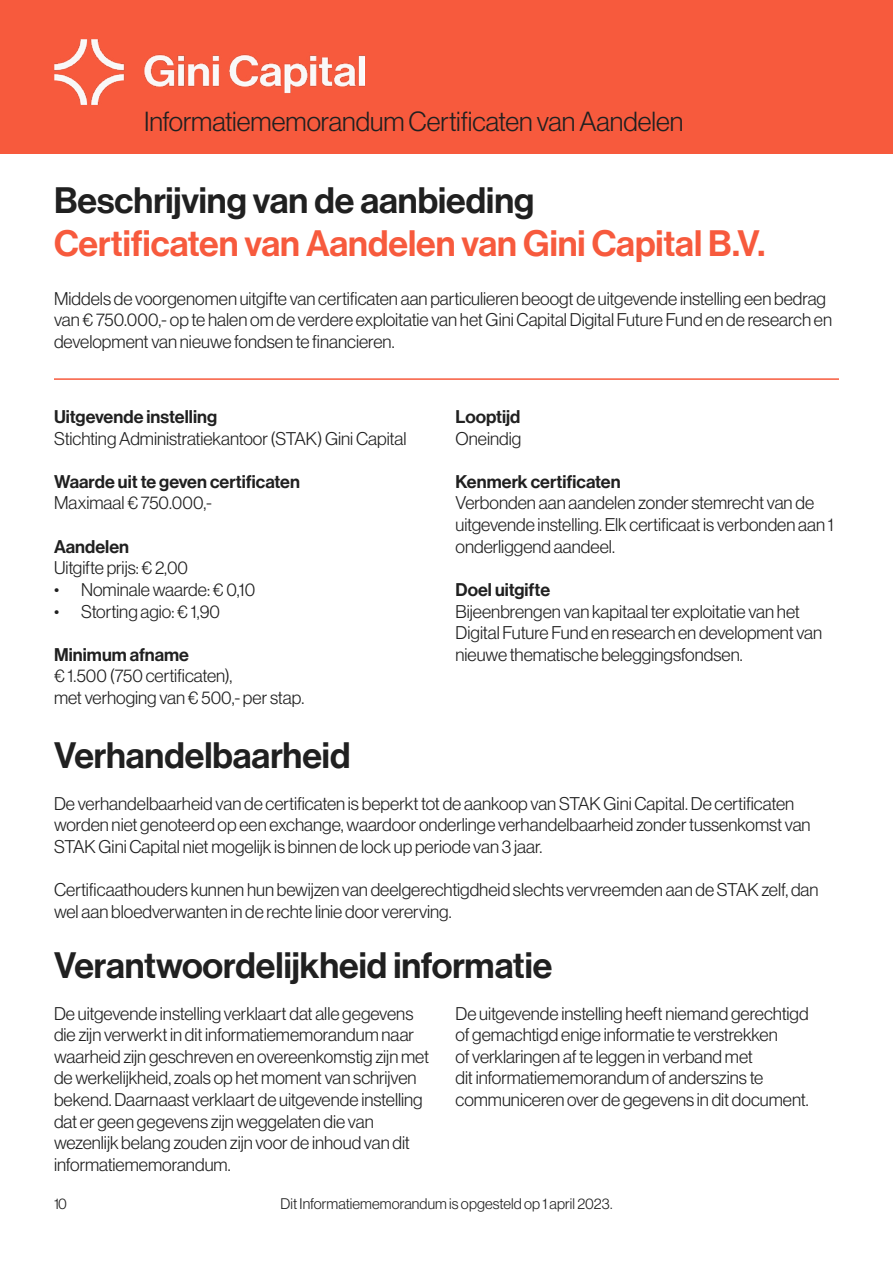
<style>
.page{position:relative;width:893px;height:1263px;background:#fff}
.page>*{position:absolute;margin:0;border:0;box-sizing:border-box;transform-origin:0 0}
.t1{font:36px "Neue Haas Display Mediu";color:#202020}
.t2{font:36px "Neue Haas Display Mediu";color:#f75a3d}
.t3{font:300 27px "Neue Haas Display";color:#202020}
.t4{font:300 18px/21.6px "Neue Haas Display";color:#202020}
.t5{font:18px "Neue Haas Display Mediu";color:#202020}
.t6{font:300 15px "Neue Haas Display";letter-spacing:.01em;color:#202020}
</style>
<div class="page">
<div style="left:0;top:0;width:893px;height:153px;background:#f75a3d"></div>
<img style="left:54px;top:39px;width:311px;height:65px">
<hr style="left:54px;top:378px;width:785px;height:2px;background:#f75a3d">
<h2 class="t3" style="left:144px;top:106px;width:541px">Informatiememorandum Certificaten van Aandelen</h2>
<h1 class="t1" style="left:54px;top:179px;width:482px">Beschrijving van de aanbieding</h1>
<h1 class="t2" style="left:54px;top:223px;width:713px">Certificaten van Aandelen van Gini Capital B.V.</h1>
<p class="t4" style="left:54px;top:288px;width:780px">Middels de voorgenomen uitgifte van certificaten aan particulieren beoogt de uitgevende instelling een bedrag van € 750.000,- op te halen om de verdere exploitatie van het Gini Capital Digital Future Fund en de research en development van nieuwe fondsen te financieren.</p>
<p class="t5" style="left:54px;top:406px;width:165px">Uitgevende instelling</p>
<p class="t4" style="left:54px;top:428px;width:354px">Stichting Administratiekantoor (STAK) Gini Capital</p>
<p class="t5" style="left:54px;top:471px;width:247px">Waarde uit te geven certificaten</p>
<p class="t4" style="left:54px;top:492px;width:159px">Maximaal € 750.000,-</p>
<p class="t5" style="left:54px;top:536px;width:77px">Aandelen</p>
<p class="t4" style="left:54px;top:557px;width:136px">Uitgifte prijs: € 2,00</p>
<p class="t4" style="left:54px;top:579px;width:203px">• Nominale waarde: € 0,10</p>
<p class="t4" style="left:54px;top:600px;width:168px">• Storting agio: € 1,90</p>
<p class="t5" style="left:54px;top:644px;width:137px">Minimum afname</p>
<p class="t4" style="left:54px;top:665px;width:252px">€ 1.500 (750 certificaten),<br>met verhoging van € 500,- per stap.</p>
<p class="t5" style="left:455px;top:406px;width:66px">Looptijd</p>
<p class="t4" style="left:455px;top:428px;width:67px">Oneindig</p>
<p class="t5" style="left:455px;top:471px;width:167px">Kenmerk certificaten</p>
<p class="t4" style="left:455px;top:492px;width:380px">Verbonden aan aandelen zonder stemrecht van de uitgevende instelling. Elk certificaat is verbonden aan 1 onderliggend aandeel.</p>
<p class="t5" style="left:455px;top:579px;width:96px">Doel uitgifte</p>
<p class="t4" style="left:455px;top:600px;width:368px">Bijeenbrengen van kapitaal ter exploitatie van het<br>Digital Future Fund en research en development van nieuwe thematische beleggingsfondsen.</p>
<h1 class="t1" style="left:54px;top:735px;width:298px">Verhandelbaarheid</h1>
<p class="t4" style="left:54px;top:793px;width:758px">De verhandelbaarheid van de certificaten is beperkt tot de aankoop van STAK Gini Capital. De certificaten worden niet genoteerd op een exchange, waardoor onderlinge verhandelbaarheid zonder tussenkomst van<br>STAK Gini Capital niet mogelijk is binnen de lock up periode van 3 jaar.</p>
<p class="t4" style="left:54px;top:879px;width:766px">Certificaathouders kunnen hun bewijzen van deelgerechtigdheid slechts vervreemden aan de STAK zelf, dan wel aan bloedverwanten in de rechte linie door vererving.</p>
<h1 class="t1" style="left:54px;top:944px;width:500px">Verantwoordelijkheid informatie</h1>
<p class="t4" style="left:54px;top:1002px;width:377px">De uitgevende instelling verklaart dat alle gegevens die zijn verwerkt in dit informatiememorandum naar waarheid zijn geschreven en overeenkomstig zijn met de werkelijkheid, zoals op het moment van schrijven bekend. Daarnaast verklaart de uitgevende instelling dat er geen gegevens zijn weggelaten die van wezenlijk belang zouden zijn voor de inhoud van dit informatiememorandum.</p>
<p class="t4" style="left:455px;top:1002px;width:355px">De uitgevende instelling heeft niemand gerechtigd of gemachtigd enige informatie te verstrekken<br>of verklaringen af te leggen in verband met<br>dit informatiememorandum of anderszins te communiceren over de gegevens in dit document.</p>
<p class="t6" style="left:54px;top:1195px;width:14px">10</p>
<p class="t6" style="left:280px;top:1195px;width:333px">Dit Informatiememorandum is opgesteld op 1 april 2023.</p>
</div>
